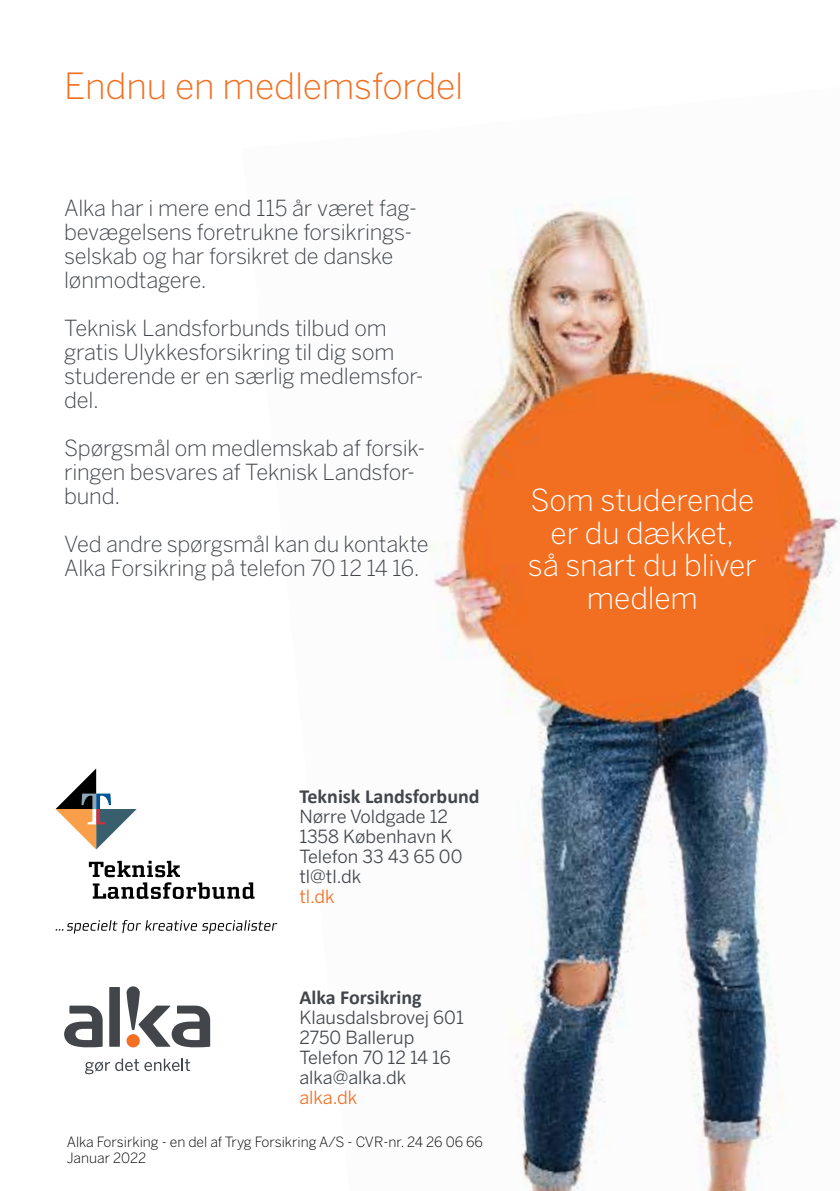
<style>
.page{position:relative;width:840px;height:1191px;background:#fff}
.page>*{position:absolute;margin:0;border:0;box-sizing:border-box;transform-origin:0 0}
.t1{font:300 35.8px "Benton Sans";letter-spacing:-.005em;color:#f36f21}
.t2{font:300 30px/32.4px "Benton Sans";letter-spacing:-.005em;color:#fff;text-align:center}
.t3{font:300 22px/24px "Benton Sans";letter-spacing:-.01em;color:#42464b}
.t4{font:700 20px "Calibri";color:#42464b}
.t5{font:18px/20px "Benton Sans";color:#42464b}
.t6{font:18px "Benton Sans";color:#f36f21}
.t7{font:300 14px/16px "Benton Sans";color:#000}
</style>
<div class="page">
<img style="left:254px;top:205px;width:585px;height:986px">
<div style="left:109px;top:987px;width:11px;height:59px;background:#42464b"></div>
<svg style="left:64px;top:1005px;width:39px;height:43px"></svg>
<svg style="left:126px;top:986px;width:84px;height:62px"></svg>
<svg style="left:85px;top:1058px;width:105px;height:16px"></svg>
<svg style="left:56px;top:768px;width:81px;height:81px"></svg>
<svg style="left:56px;top:920px;width:221px;height:13px"></svg>
<svg style="left:89px;top:860px;width:165px;height:39px"></svg>
<h1 class="t1" style="left:64px;top:65px;width:400px">Endnu en medlemsfordel</h1>
<p class="t3" style="left:64px;top:196px;width:354px">Alka har i mere end 115 år været fag&shy;bevægelsens foretrukne forsikrings&shy;selskab og har forsikret de danske lønmodtagere.</p>
<p class="t3" style="left:64px;top:316px;width:361px">Teknisk Landsforbunds tilbud om gratis Ulykkesforsikring til dig som studerende er en særlig medlemsfor&shy;del.</p>
<p class="t3" style="left:64px;top:436px;width:362px">Spørgsmål om medlemskab af forsik&shy;ringen besvares af Teknisk Landsfor&shy;bund.</p>
<p class="t3" style="left:64px;top:532px;width:366px">Ved andre spørgsmål kan du kontakte<br>Alka Forsikring på telefon 70 12 14 16.</p>
<h2 class="t2" style="left:527px;top:484px;width:230px">Som studerende er du dækket,<br>så snart du bliver medlem</h2>
<p class="t4" style="left:299px;top:782px;width:182px">Teknisk Landsforbund</p>
<p class="t5" style="left:299px;top:806px;width:164px">Nørre Voldgade 12<br>1358 København K<br>Telefon 33 43 65 00 tl@tl.dk</p>
<p class="t6" style="left:299px;top:886px;width:37px">tl.dk</p>
<p class="t4" style="left:299px;top:983px;width:124px">Alka Forsikring</p>
<p class="t5" style="left:299px;top:1007px;width:166px">Klausdalsbrovej 601<br>2750 Ballerup<br>Telefon 70 12 14 16 alka@alka.dk</p>
<p class="t6" style="left:299px;top:1086px;width:59px">alka.dk</p>
<p class="t7" style="left:67px;top:1133px;width:417px">Alka Forsirking - en del af Tryg Forsikring A/S - CVR-nr. 24 26 06 66<br>Januar 2022</p>
</div>
